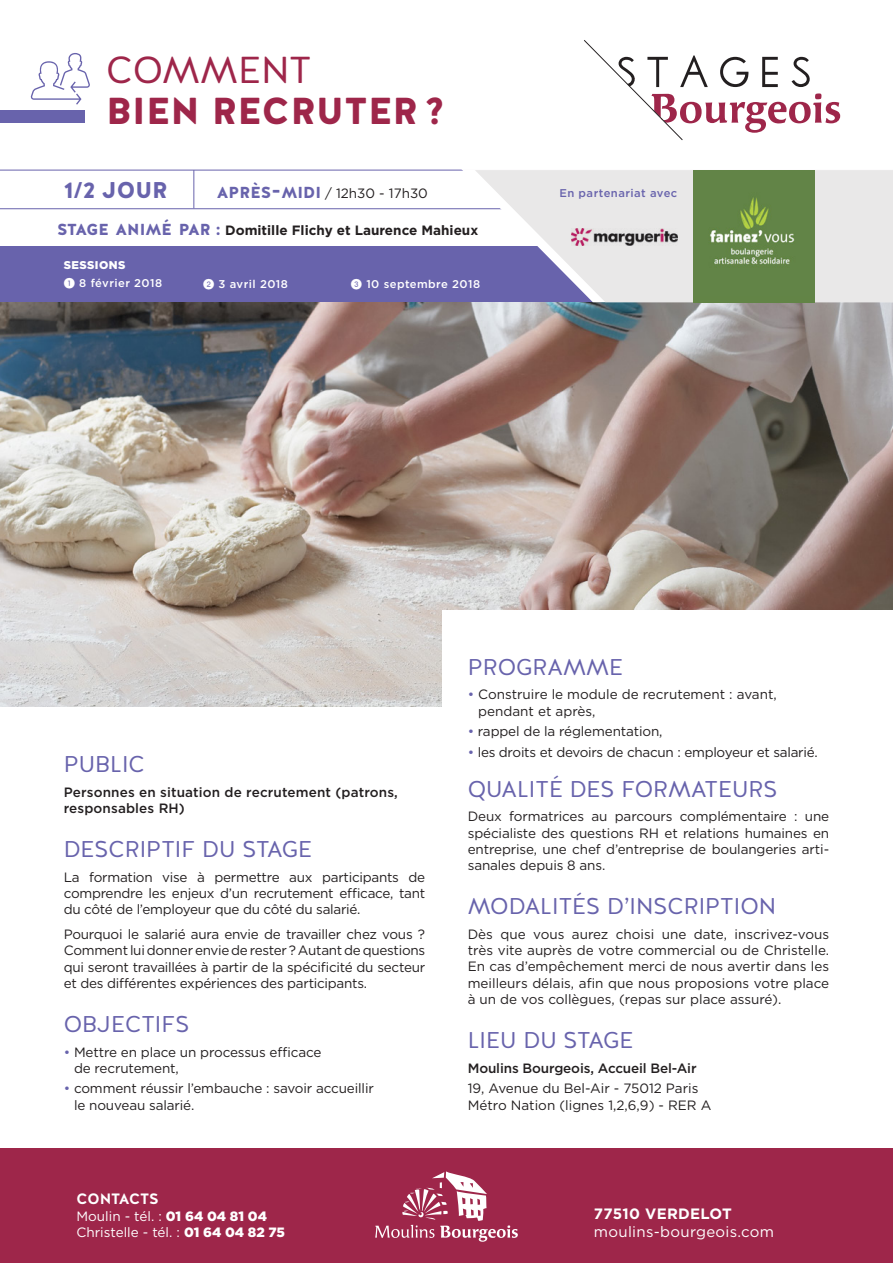
<style>
.page{position:relative;width:893px;height:1263px;background:#fff}
.page>*{position:absolute;margin:0;border:0;box-sizing:border-box;transform-origin:0 0}
.t1{font:900 37.5px/40.5px "Halis R";letter-spacing:.01em;color:#9e264a}
.t2{font:22.8px "Halis R";color:#6863ac}
.t3{font:900 22.8px "Halis R";color:#6863ac}
.t4{font:15px "Gotham";letter-spacing:.02em;color:#fff}
.t5{font:700 15px "Gotham";letter-spacing:.02em;color:#fff}
.t6{font:700 15px "Halis R";letter-spacing:-.01em;color:#fff}
.t7{font:13.5px/16.2px "Gotham";letter-spacing:-.01em;color:#231f20;text-align:justify}
.t8{font:500 13.5px/16.2px "Gotham";letter-spacing:.01em;color:#231f20}
.t9{font:13.5px/16.2px "Gotham";color:#fff}
.t10{font:700 13.5px "Gotham";color:#231f20}
.t11{font:500 13.5px "Gotham";letter-spacing:-.01em;color:#231f20}
.t12{font:500 11.25px "Gotham";letter-spacing:.04em;color:#fff}
.t13{font:500 11.25px "Gotham";letter-spacing:.04em;color:#6863ac}
.t14{font:900 11.25px "Gotham";letter-spacing:.04em;color:#fff}
.s1{font-weight:400}
.s2{font-family:"Halis R";font-weight:900;font-size:15.9px;color:#6863ac}
.s3{font-family:"Halis R";font-weight:900;font-size:22.8px;color:#6863ac}
.s4{font-family:"Halis R";font-weight:900;font-size:16.5px;color:#6863ac}
.s5{font-family:"Numerics P04";font-weight:400}
.s6{color:#6863ac}
.s7{font-weight:900}
</style>
<div class="page">
<div style="left:0;top:1148px;width:893px;height:115px;background:#9e264a"></div>
<svg style="left:375px;top:1171px;width:143px;height:71px"></svg>
<svg style="left:584px;top:40px;width:256px;height:100px"></svg>
<hr style="left:0;top:170px;width:893px;height:1px;background:#6863ac">
<div style="left:0;top:111px;width:85px;height:12px;background:#6863ac"></div>
<svg style="left:31px;top:53px;width:59px;height:52px"></svg>
<img style="left:0;top:302px;width:893px;height:405px">
<div style="left:443px;top:610px;width:450px;height:304px;background:#fff"></div>
<div style="left:0;top:247px;width:893px;height:55px;background:#6863ac"></div>
<hr style="left:0;top:208px;width:893px;height:1px;background:#6863ac">
<hr style="left:193px;top:170px;width:1px;height:38px;background:#6863ac">
<svg style="left:475px;top:170px;width:418px;height:132px;fill:#e9e8e8"></svg>
<img style="left:572px;top:229px;width:105px;height:17px">
<div style="left:693px;top:170px;width:121px;height:132px;background:#628446"></div>
<img style="left:710px;top:197px;width:85px;height:68px">
<p class="t1" style="left:106px;top:51px;width:340px"><span class="s1">COMMENT<br></span>BIEN RECRUTER?</p>
<p class="t3" style="left:64px;top:175px;width:105px">1/2 JOUR</p>
<p class="t7" style="left:217px;top:185px;width:213px"><span class="s2">APRÈS</span><span class="s3">-</span><span class="s2">MIDI</span> / 12h30 - 17h30</p>
<p class="t13" style="left:559px;top:186px;width:119px">En partenariat avec</p>
<p class="t10" style="left:57px;top:221px;width:423px"><span class="s2">STAGE ANIMÉ PAR</span> <span class="s4">:</span> Domitille Flichy et Laurence Mahieux</p>
<p class="t14" style="left:64px;top:258px;width:63px">SESSIONS</p>
<p class="t12" style="left:64px;top:276px;width:100px"><span class="s5">1</span> 8 février 2018</p>
<p class="t12" style="left:203px;top:276px;width:86px"><span class="s5">2</span> 3 avril 2018</p>
<p class="t12" style="left:351px;top:276px;width:131px"><span class="s5">3</span> 10 septembre 2018</p>
<p class="t2" style="left:64px;top:749px;width:83px">PUBLIC</p>
<p class="t8" style="left:64px;top:784px;width:336px">Personnes en situation de recrutement (patrons, responsables RH)</p>
<p class="t2" style="left:64px;top:835px;width:250px">DESCRIPTIF DU STAGE</p>
<p class="t7" style="left:64px;top:869px;width:363px">La formation vise à permettre aux participants de comprendre les enjeux d’un recrutement efficace, tant du côté de l’employeur que du côté du salarié.</p>
<p class="t7" style="left:64px;top:926px;width:363px">Pourquoi le salarié aura envie de travailler chez vous ?<br>Comment lui donner envie de rester ? Autant de questions qui seront travaillées à partir de la spécificité du secteur et des différentes expériences des participants.</p>
<p class="t2" style="left:64px;top:1009px;width:127px">OBJECTIFS</p>
<p class="t7" style="left:74px;top:1043px;width:249px;text-indent:-10px"><span class="s6">•</span> Mettre en place un processus efficace de recrutement,</p>
<p class="t7" style="left:74px;top:1080px;width:301px;text-indent:-10px"><span class="s6">•</span> comment réussir l’embauche : savoir accueillir le nouveau salarié.</p>
<p class="t6" style="left:77px;top:1189px;width:84px">CONTACTS</p>
<p class="t9" style="left:77px;top:1207px;width:210px">Moulin - tél. : <span class="s7">01 64 04 81 04<br></span>Christelle - tél. : <span class="s7">01 64 04 82 75</span></p>
<p class="t2" style="left:468px;top:652px;width:157px">PROGRAMME</p>
<p class="t7" style="left:478px;top:686px;width:300px;text-indent:-11px"><span class="s6">•</span> Construire le module de recrutement : avant, pendant et après,</p>
<p class="t7" style="left:468px;top:723px;width:196px"><span class="s6">•</span> rappel de la réglementation,</p>
<p class="t7" style="left:468px;top:743px;width:351px"><span class="s6">•</span> les droits et devoirs de chacun : employeur et salarié.</p>
<p class="t2" style="left:468px;top:774px;width:311px">QUALITÉ DES FORMATEURS</p>
<p class="t7" style="left:468px;top:808px;width:363px">Deux formatrices au parcours complémentaire : une spécialiste des questions RH et relations humaines en entreprise, une chef d’entreprise de boulangeries arti&shy;sanales depuis 8 ans.</p>
<p class="t2" style="left:468px;top:892px;width:310px">MODALITÉS D’INSCRIPTION</p>
<p class="t7" style="left:468px;top:926px;width:363px">Dès que vous aurez choisi une date, inscrivez-vous très vite auprès de votre commercial ou de Christelle.<br>En cas d’empêchement merci de nous avertir dans les meilleurs délais, afin que nous proposions votre place à un de vos collègues, (repas sur place assuré).</p>
<p class="t2" style="left:468px;top:1026px;width:167px">LIEU DU STAGE</p>
<p class="t11" style="left:468px;top:1059px;width:230px">Moulins Bourgeois, Accueil Bel-Air</p>
<p class="t7" style="left:468px;top:1080px;width:245px">19, Avenue du Bel-Air - 75012 Paris<br>Métro Nation (lignes 1,2,6,9) - RER A</p>
<p class="t5" style="left:594px;top:1204px;width:139px">77510 VERDELOT</p>
<p class="t4" style="left:594px;top:1222px;width:182px">moulins-bourgeois.com</p>
</div>
